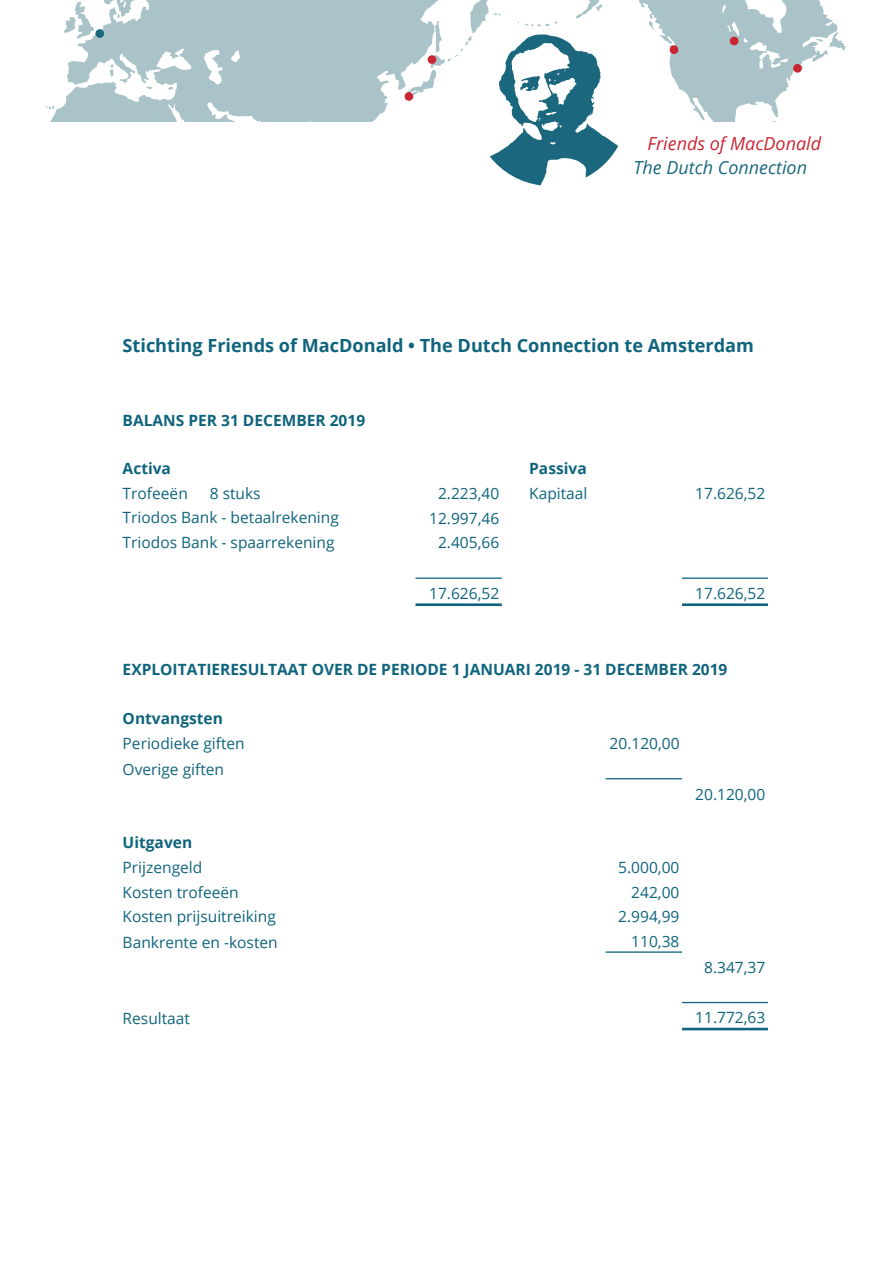
<style>
.page{position:relative;width:893px;height:1263px;background:#fff}
.page>*{position:absolute;margin:0;border:0;box-sizing:border-box;transform-origin:0 0}
.t1{font:700 18.15px "Open Sans";color:#0f647d}
.t2{font:italic 18px/24px "Open Sans";color:#ca2632}
.t3{font:15.45px/25px "Open Sans";color:#0f647d}
.t4{font:700 15.45px "Open Sans";color:#0f647d}
.s1{color:#1b687e}
.s2{font-weight:700}
</style>
<div class="page">
<svg style="left:45px;top:0;width:444px;height:121px;fill:#a9c3c8"></svg>
<div style="left:95px;top:29px;width:9px;height:9px;background:#1b687e;border-radius:50%"></div>
<div style="left:405px;top:92px;width:8px;height:9px;background:#ca2632;border-radius:50%"></div>
<div style="left:428px;top:55px;width:8px;height:9px;background:#ca2632;border-radius:50%"></div>
<svg style="left:490px;top:0;width:356px;height:185px"></svg>
<hr style="left:415px;top:577px;width:87px;height:2px;background:#0f647d">
<hr style="left:682px;top:577px;width:86px;height:2px;background:#0f647d">
<hr style="left:415px;top:603px;width:87px;height:3px;background:#0f647d">
<hr style="left:682px;top:603px;width:86px;height:3px;background:#0f647d">
<hr style="left:606px;top:778px;width:76px;height:1px;background:#0f647d">
<hr style="left:606px;top:951px;width:76px;height:2px;background:#0f647d">
<hr style="left:682px;top:1002px;width:86px;height:1px;background:#0f647d">
<hr style="left:682px;top:1028px;width:86px;height:2px;background:#0f647d">
<p class="t2" style="left:633px;top:131px;width:189px;text-indent:14px">Friends of MacDonald<br><span class="s1">The Dutch Connection</span></p>
<p class="t1" style="left:123px;top:332px;width:633px">Stichting Friends of MacDonald • The Dutch Connection te Amsterdam</p>
<p class="t4" style="left:123px;top:409px;width:244px">BALANS PER 31 DECEMBER 2019</p>
<p class="t4" style="left:123px;top:458px;width:50px">Activa</p>
<p class="t4" style="left:529px;top:458px;width:59px">Passiva</p>
<p class="t3" style="left:123px;top:481px;width:67px">Trofeeën</p>
<p class="t3" style="left:210px;top:481px;width:52px">8 stuks</p>
<p class="t3" style="left:438px;top:481px;width:63px">2.223,40</p>
<p class="t3" style="left:529px;top:481px;width:60px">Kapitaal</p>
<p class="t3" style="left:695px;top:481px;width:72px">17.626,52</p>
<p class="t3" style="left:123px;top:505px;width:218px">Triodos Bank - betaalrekening</p>
<p class="t3" style="left:429px;top:505px;width:72px">12.997,46</p>
<p class="t3" style="left:123px;top:530px;width:213px">Triodos Bank - spaarrekening</p>
<p class="t3" style="left:438px;top:530px;width:63px">2.405,66</p>
<p class="t3" style="left:429px;top:580px;width:72px">17.626,52</p>
<p class="t3" style="left:695px;top:580px;width:72px">17.626,52</p>
<p class="t4" style="left:123px;top:658px;width:606px">EXPLOITATIERESULTAAT OVER DE PERIODE 1 JANUARI 2019 - 31 DECEMBER 2019</p>
<p class="t3" style="left:123px;top:705px;width:124px"><span class="s2">Ontvangsten<br></span>Periodieke giften</p>
<p class="t3" style="left:610px;top:730px;width:72px">20.120,00</p>
<p class="t3" style="left:123px;top:757px;width:103px">Overige giften</p>
<p class="t3" style="left:123px;top:829px;width:81px"><span class="s2">Uitgaven<br></span>Prijzengeld</p>
<p class="t3" style="left:618px;top:855px;width:63px">5.000,00</p>
<p class="t3" style="left:123px;top:879px;width:118px">Kosten trofeeën</p>
<p class="t3" style="left:631px;top:879px;width:50px">242,00</p>
<p class="t3" style="left:123px;top:903px;width:155px">Kosten prijsuitreiking</p>
<p class="t3" style="left:618px;top:904px;width:63px">2.994,99</p>
<p class="t3" style="left:123px;top:930px;width:157px">Bankrente en -kosten</p>
<p class="t3" style="left:631px;top:928px;width:50px">110,38</p>
<p class="t3" style="left:695px;top:781px;width:72px">20.120,00</p>
<p class="t3" style="left:704px;top:955px;width:63px">8.347,37</p>
<p class="t3" style="left:123px;top:1005px;width:69px">Resultaat</p>
<p class="t3" style="left:695px;top:1005px;width:72px">11.772,63</p>
</div>
